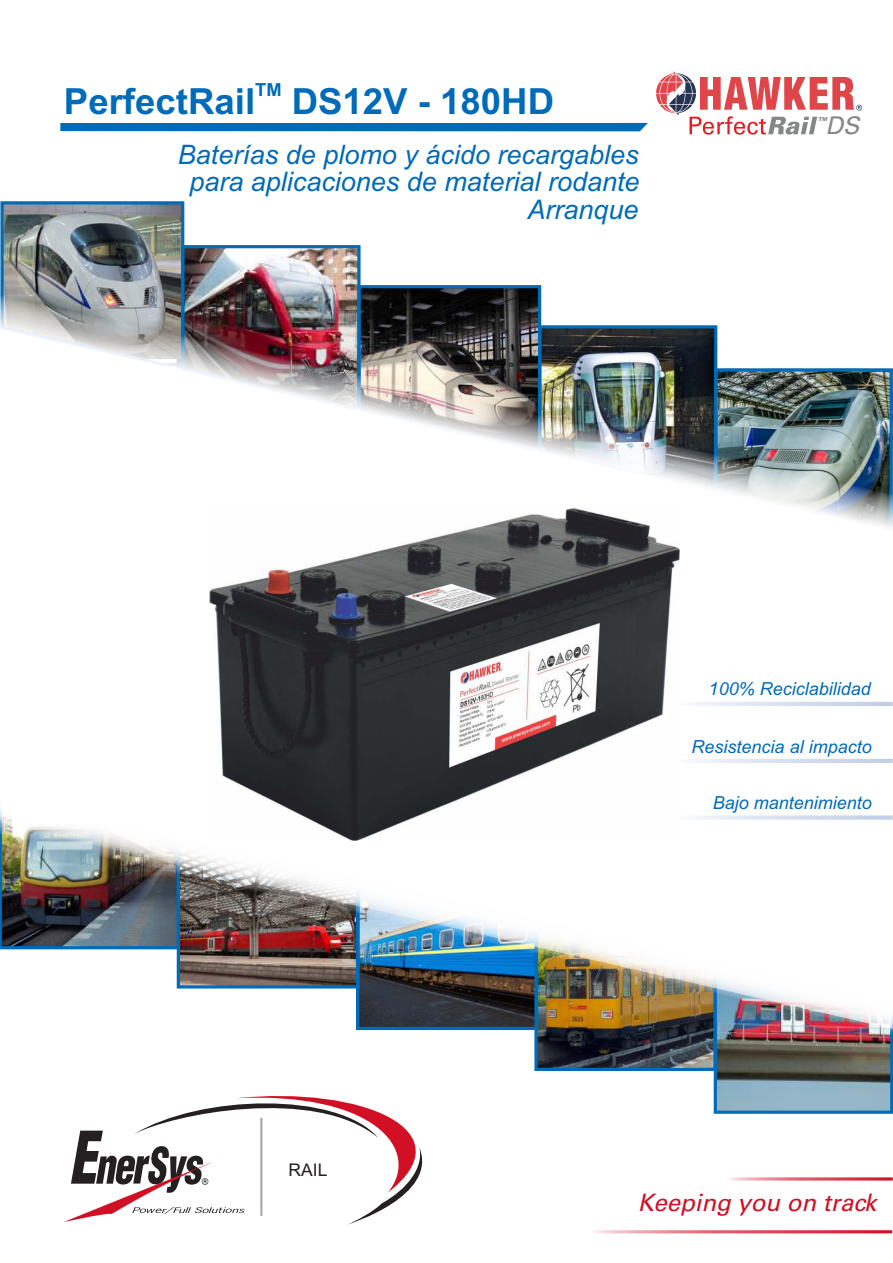
<style>
.page{position:relative;width:893px;height:1263px;background:#fff}
.page>*{position:absolute;margin:0;border:0;box-sizing:border-box;transform-origin:0 0}
.t1{font:700 36px "Arial";color:#006bb8}
.t2{font:italic 27px/27.6px "Arial";color:#006bb8;text-align:right}
.t3{font:italic 26.85px "Arial";color:#006bb8}
.t4{font:italic 24.3px "Univers";color:#858787}
.t5{font:italic 24px "Univers";color:#d10f25}
.t6{font:italic 18px "Arial";color:#006bb8}
.t7{font:700 18px "Arial";color:#006bb8}
.t8{font:17.4px "Arial";color:#241f21}
.t9{font:italic 900 5.4px "Univers";color:#858787}
</style>
<div class="page">
<svg style="left:695px;top:702px;width:198px;height:4px"></svg>
<img style="left:0;top:201px;width:361px;height:82px">
<img style="left:0;top:283px;width:893px;height:277px">
<svg style="left:64px;top:1029px;width:829px;height:195px"></svg>
<img style="left:0;top:808px;width:893px;height:221px">
<div style="left:60px;top:123px;width:588px;height:8px;background:#006bb8"></div>
<svg style="left:656px;top:71px;width:206px;height:64px"></svg>
<img style="left:210px;top:509px;width:469px;height:331px">
<hr style="left:558px;top:1230px;width:334px;height:3px;background:#d10f25">
<hr style="left:710px;top:1177px;width:183px;height:3px;background:#d10f25">
<p class="t7" style="left:255px;top:83px;width:28px">TM</p>
<h1 class="t1" style="left:64px;top:87px;width:492px">PerfectRail DS12V - 180HD</h1>
<h3 class="t3" style="left:178px;top:144px;width:462px">Baterías de plomo y ácido recargables</h3>
<h2 class="t2" style="left:189px;top:170px;width:452px">para aplicaciones de material rodante<br>Arranque</h2>
<p class="t9" style="left:818px;top:117px;width:10px">TM</p>
<h3 class="t4" style="left:825px;top:116px;width:35px">DS</h3>
<p class="t8" style="left:289px;top:1163px;width:40px">RAIL</p>
<p class="t6" style="left:709px;top:682px;width:164px">100% Reciclabilidad</p>
<p class="t6" style="left:692px;top:740px;width:182px">Resistencia al impacto</p>
<p class="t6" style="left:713px;top:795px;width:161px">Bajo mantenimiento</p>
<h3 class="t5" style="left:638px;top:1192px;width:240px">Keeping you on track</h3>
</div>
